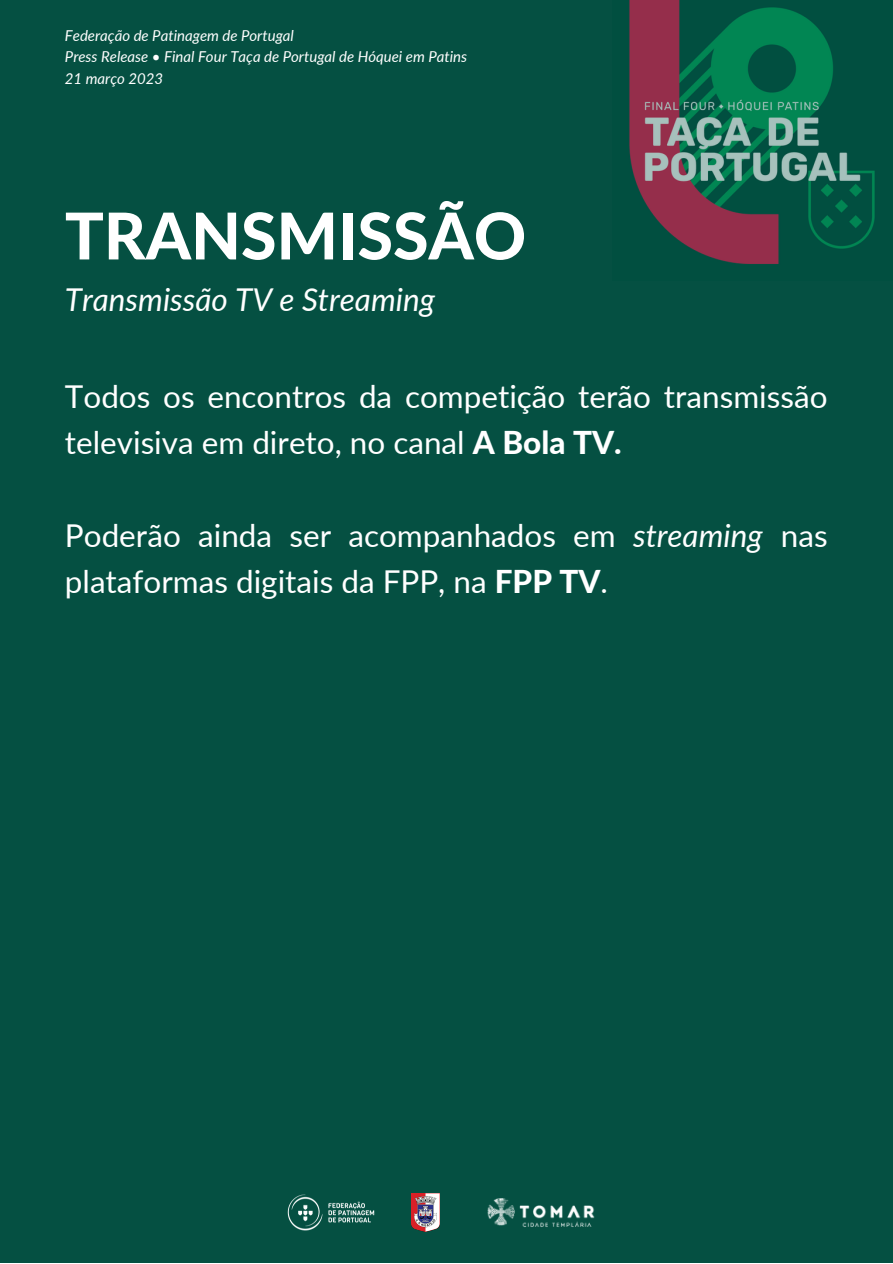
<style>
.page{position:relative;width:893px;height:1264px;background:#fff}
.page>*{position:absolute;margin:0;border:0;box-sizing:border-box;transform-origin:0 0}
.t1{font:800 64.5px "Lato";color:#fff}
.t2{font:31.5px/46px "Lato";color:#fff}
.t3{font:italic 31.5px "Lato";color:#fff}
.t4{font:italic 15px/21.3px "Lato";color:#fff}
.s1{font-weight:800}
.s2{font-style:italic}
</style>
<div class="page">
<div style="left:0;top:0;width:892px;height:1262px;background:#055042"></div>
<img style="left:629px;top:0;width:246px;height:264px">
<img style="left:411px;top:1193px;width:28px;height:38px">
<img style="left:287px;top:1194px;width:88px;height:37px">
<img style="left:487px;top:1198px;width:108px;height:29px">
<p class="t4" style="left:65px;top:24px;width:404px">Federação de Patinagem de Portugal<br>Press Release • Final Four Taça de Portugal de Hóquei em Patins<br>21 março 2023</p>
<h1 class="t1" style="left:65px;top:196px;width:462px">TRANSMISSÃO</h1>
<p class="t3" style="left:65px;top:279px;width:371px">Transmissão TV e Streaming</p>
<p class="t2" style="left:65px;top:373px;width:764px">Todos os encontros da competição terão transmissão televisiva em direto, no canal <span class="s1">A Bola TV.</span></p>
<p class="t2" style="left:65px;top:511px;width:764px">Poderão ainda ser acompanhados em <span class="s2">streaming</span> nas plataformas digitais da FPP, na <span class="s1">FPP TV</span>.</p>
</div>
